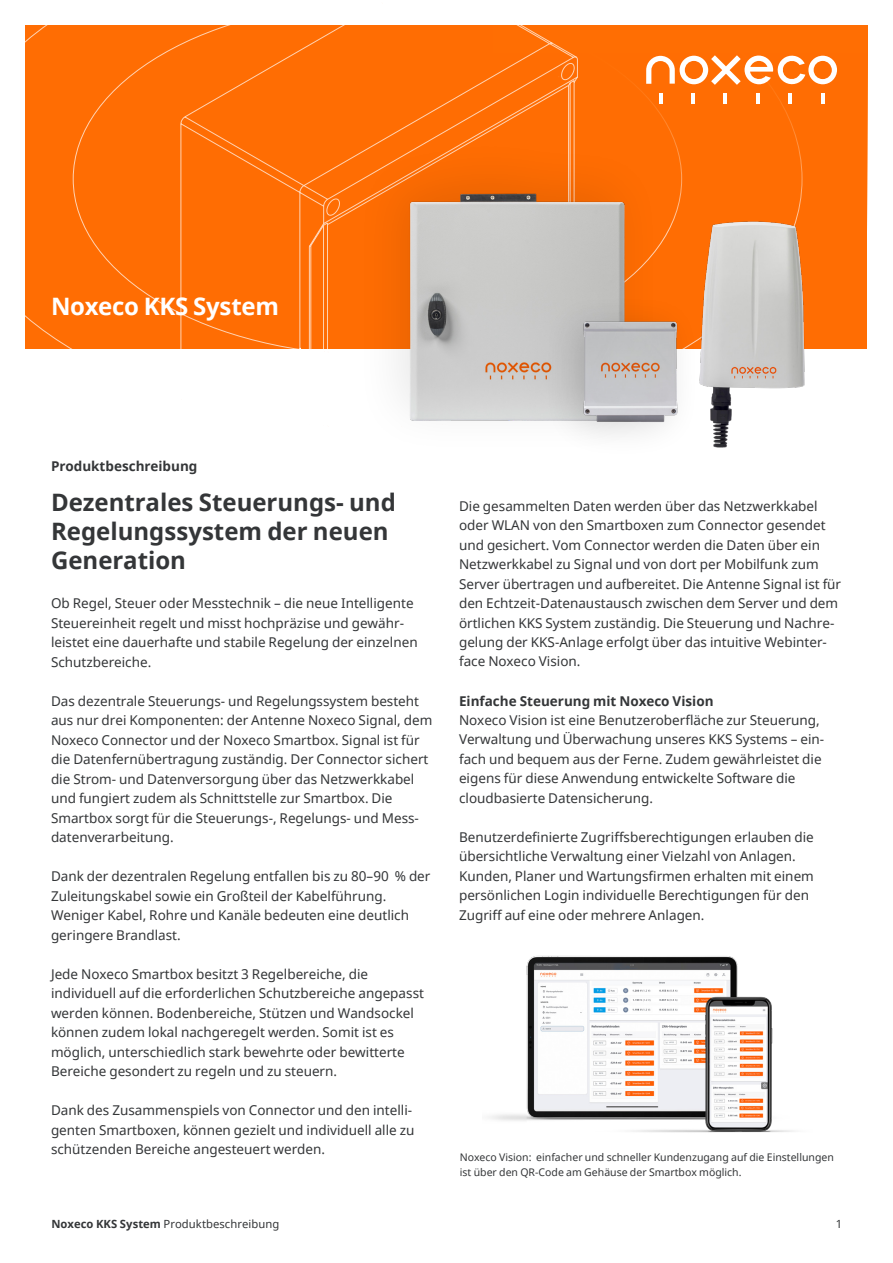
<style>
.page{position:relative;width:893px;height:1263px;background:#fff}
.page>*{position:absolute;margin:0;border:0;box-sizing:border-box;transform-origin:0 0}
.t1{font:700 24px/29px "Noto Sans";color:#343638}
.t2{font:700 24px "Noto Sans";letter-spacing:-.01em;color:#fff}
.t3{font:13.5px/19.5px "Noto Sans";color:#343638}
.t4{font:700 13.5px "Noto Sans";color:#343638}
.t5{font:11.25px "Noto Sans";letter-spacing:.005em;color:#343638}
.t6{font:10.5px/15px "Noto Sans";color:#343638}
.s1{font-weight:700}
</style>
<div class="page">
<div style="left:25px;top:25px;width:777px;height:324px;background:#ff6d03"></div>
<div style="left:493px;top:26px;width:374px;height:206px;background:#ff6e03"></div>
<svg style="left:646px;top:55px;width:191px;height:49px"></svg>
<div style="left:180px;top:25px;width:398px;height:324px;background:#ff6d03"></div>
<div style="left:352px;top:134px;width:313px;height:325px;background:#000;opacity:.1"></div>
<img style="left:387px;top:169px;width:246px;height:277px">
<div style="left:542px;top:292px;width:160px;height:168px;background:#000;opacity:.14"></div>
<img style="left:549px;top:308px;width:110px;height:125px">
<img style="left:659px;top:199px;width:172px;height:261px">
<img style="left:489px;top:956px;width:305px;height:177px">
<h1 class="t2" style="left:51px;top:290px;width:229px">Noxeco KKS System</h1>
<p class="t4" style="left:51px;top:457px;width:148px">Produktbeschreibung</p>
<h1 class="t1" style="left:51px;top:487px;width:346px">Dezentrales Steuerungs- und<br>Regelungssystem der neuen<br>Generation</h1>
<p class="t3" style="left:51px;top:593px;width:368px">Ob Regel, Steuer oder Messtechnik – die neue Intelligente Steuereinheit regelt und misst hochpräzise und gewähr&shy;leistet eine dauerhafte und stabile Regelung der einzelnen Schutzbereiche.</p>
<p class="t3" style="left:51px;top:691px;width:383px">Das dezentrale Steuerungs- und Regelungssystem besteht aus nur drei Komponenten: der Antenne Noxeco Signal, dem Noxeco Connector und der Noxeco Smartbox. Signal ist für die Datenfernübertragung zuständig. Der Connector sichert die Strom- und Datenversorgung über das Netzwerkkabel und fungiert zudem als Schnittstelle zur Smartbox. Die Smartbox sorgt für die Steuerungs-, Regelungs- und Mess&shy;datenverarbeitung.</p>
<p class="t3" style="left:51px;top:866px;width:381px">Dank der dezentralen Regelung entfallen bis zu 80–90 % der Zuleitungskabel sowie ein Großteil der Kabelführung.<br>Weniger Kabel, Rohre und Kanäle bedeuten eine deutlich geringere Brandlast.</p>
<p class="t3" style="left:51px;top:964px;width:374px">Jede Noxeco Smartbox besitzt 3 Regelbereiche, die individuell auf die erforderlichen Schutzbereiche angepasst werden können. Bodenbereiche, Stützen und Wandsockel können zudem lokal nachgeregelt werden. Somit ist es möglich, unterschiedlich stark bewehrte oder bewitterte Bereiche gesondert zu regeln und zu steuern.</p>
<p class="t3" style="left:51px;top:1100px;width:365px">Dank des Zusammenspiels von Connector und den intelli&shy;genten Smartboxen, können gezielt und individuell alle zu schützenden Bereiche angesteuert werden.</p>
<p class="t3" style="left:459px;top:495px;width:384px">Die gesammelten Daten werden über das Netzwerkkabel oder WLAN von den Smartboxen zum Connector gesendet und gesichert. Vom Connector werden die Daten über ein Netzwerkkabel zu Signal und von dort per Mobilfunk zum Server übertragen und aufbereitet. Die Antenne Signal ist für den Echtzeit-Datenaustausch zwischen dem Server und dem örtlichen KKS System zuständig. Die Steuerung und Nachre&shy;gelung der KKS-Anlage erfolgt über das intuitive Webinter&shy;face Noxeco Vision.</p>
<p class="t4" style="left:459px;top:691px;width:256px">Einfache Steuerung mit Noxeco Vision</p>
<p class="t3" style="left:459px;top:710px;width:367px">Noxeco Vision ist eine Benutzeroberfläche zur Steuerung, Verwaltung und Überwachung unseres KKS Systems – ein&shy;fach und bequem aus der Ferne. Zudem gewährleistet die eigens für diese Anwendung entwickelte Software die cloudbasierte Datensicherung.</p>
<p class="t3" style="left:459px;top:827px;width:356px">Benutzerdefinierte Zugriffsberechtigungen erlauben die übersichtliche Verwaltung einer Vielzahl von Anlagen.<br>Kunden, Planer und Wartungsfirmen erhalten mit einem persönlichen Login individuelle Berechtigungen für den Zugriff auf eine oder mehrere Anlagen.</p>
<p class="t6" style="left:460px;top:1149px;width:375px">Noxeco Vision: einfacher und schneller Kundenzugang auf die Einstellungen ist über den QR-Code am Gehäuse der Smartbox möglich.</p>
<p class="t5" style="left:51px;top:1216px;width:229px"><span class="s1">Noxeco KKS System</span> Produktbeschreibung</p>
<p class="t5" style="left:836px;top:1216px;width:8px">1</p>
</div>
